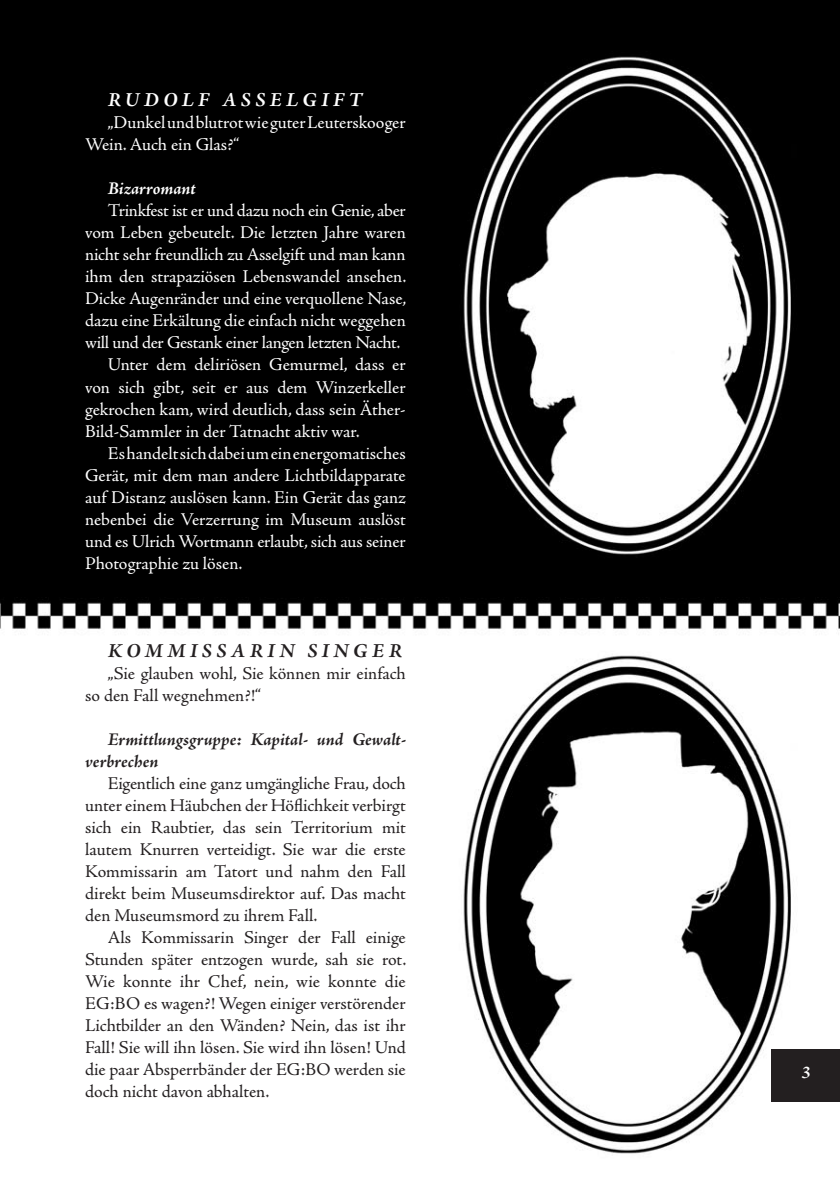
<style>
.page{position:relative;width:840px;height:1191px;background:#fff}
.page>*{position:absolute;margin:0;border:0;box-sizing:border-box;transform-origin:0 0}
.t1{font:italic 700 20px "Adobe Jenson Pro";letter-spacing:.215em;color:#231f20}
.t2{font:italic 700 20px "Adobe Jenson Pro";letter-spacing:.215em;color:#fff}
.t3{font:18px/22px "Adobe Jenson Pro";letter-spacing:-.005em;color:#fff}
.t4{font:18px/22px "Adobe Jenson Pro";color:#231f20;text-align:justify}
.t5{font:italic 700 18px/22px "Adobe Jenson Pro";letter-spacing:-.005em;color:#231f20}
.t6{font:italic 700 18px "Adobe Jenson Pro";color:#fff}
</style>
<div class="page">
<img style="left:0;top:0;width:839px;height:1154px">
<div style="left:771px;top:1049px;width:68px;height:52px;background:#231f20"></div>
<p class="t2" style="left:108px;top:89px;width:256px">Rud olf Asselgift</p>
<p class="t3" style="left:85px;top:112px;width:322px;text-indent:23px">„Dunkel und blutrot wie guter Leuterskooger<br>Wein. Auch ein Glas?“</p>
<p class="t6" style="left:108px;top:179px;width:89px">Bizarromant</p>
<p class="t3" style="left:108px;top:200px;width:299px">Trinkfest ist er und dazu noch ein Genie, aber</p>
<p class="t3" style="left:85px;top:222px;width:322px">vom Leben gebeutelt. Die letzten Jahre waren</p>
<p class="t3" style="left:85px;top:244px;width:322px">nicht sehr freundlich zu Asselgift und man kann</p>
<p class="t3" style="left:85px;top:266px;width:322px">ihm den strapaziösen Lebenswandel ansehen.</p>
<p class="t3" style="left:85px;top:288px;width:322px">Dicke Augenränder und eine verquollene Nase,</p>
<p class="t3" style="left:85px;top:310px;width:322px">dazu eine Erkältung die einfach nicht weggehen</p>
<p class="t3" style="left:85px;top:332px;width:316px">will und der Gestank einer langen letzten Nacht.</p>
<p class="t3" style="left:108px;top:354px;width:299px">Unter dem deliriösen Gemurmel, dass er</p>
<p class="t3" style="left:85px;top:376px;width:322px">von sich gibt, seit er aus dem Winzerkeller</p>
<p class="t3" style="left:85px;top:398px;width:322px">gekrochen kam, wird deutlich, dass sein Äther-</p>
<p class="t3" style="left:85px;top:420px;width:276px">Bild-Sammler in der Tatnacht aktiv war.</p>
<p class="t3" style="left:108px;top:442px;width:299px">Es handelt sich dabei um ein energomatisches</p>
<p class="t3" style="left:85px;top:464px;width:322px">Gerät, mit dem man andere Lichtbildapparate</p>
<p class="t3" style="left:85px;top:486px;width:322px">auf Distanz auslösen kann. Ein Gerät das ganz</p>
<p class="t3" style="left:85px;top:508px;width:322px">nebenbei die Verzerrung im Museum auslöst</p>
<p class="t3" style="left:85px;top:530px;width:322px">und es Ulrich Wortmann erlaubt, sich aus seiner</p>
<p class="t3" style="left:85px;top:552px;width:159px">Photographie zu lösen.</p>
<p class="t1" style="left:108px;top:639px;width:295px">Kommissarin Si nger</p>
<p class="t4" style="left:85px;top:662px;width:322px;text-indent:23px">„Sie glauben wohl, Sie können mir einfach so den Fall wegnehmen?!“</p>
<p class="t5" style="left:85px;top:729px;width:322px;text-indent:23px">Ermittlungsgruppe: Kapital- und Gewalt&shy;verbrechen</p>
<p class="t4" style="left:85px;top:772px;width:322px;text-indent:23px">Eigentlich eine ganz umgängliche Frau, doch unter einem Häubchen der Höflichkeit verbirgt sich ein Raubtier, das sein Territorium mit lautem Knurren verteidigt. Sie war die erste Kommissarin am Tatort und nahm den Fall direkt beim Museumsdirektor auf. Das macht den Museumsmord zu ihrem Fall.</p>
<p class="t4" style="left:85px;top:926px;width:322px;text-indent:23px">Als Kommissarin Singer der Fall einige Stunden später entzogen wurde, sah sie rot.<br>Wie konnte ihr Chef, nein, wie konnte die EG :BO es wagen?! Wegen einiger verstörender Lichtbilder an den Wänden? Nein, das ist ihr Fall! Sie will ihn lösen. Sie wird ihn lösen! Und die paar Absperrbänder der EG :BO werden sie doch nicht davon abhalten.</p>
<p class="t6" style="left:800px;top:1062px;width:11px">3</p>
</div>
